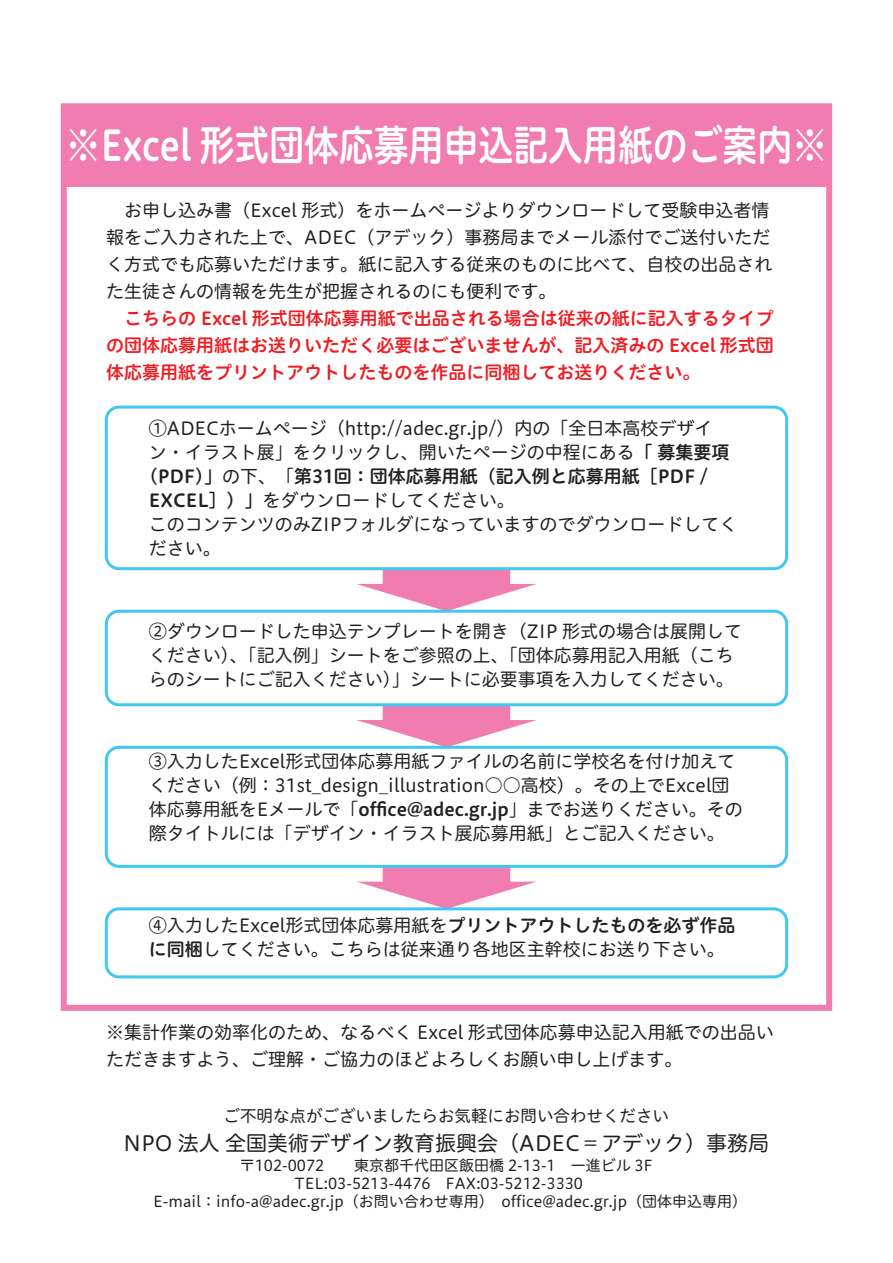
<style>
.page{position:relative;width:893px;height:1263px;background:#fff}
.page>*{position:absolute;margin:0;border:0;box-sizing:border-box;transform-origin:0 0}
.t1{font:42px "Hiragino UD Sans R Std W6";color:#fff;scale:.83 1}
.t2{font:21px "Hiragino UD Sans R Std W4";color:#231f20}
.t3{font:18px/24px "Hiragino UD Sans R Std W4";color:#231f20}
.t4{font:18px "Hiragino UD Sans R Std W6";color:#ee1d23}
.t5{font:16.5px "Hiragino UD Sans R Std W4";color:#231f20}
.t6{font:15px/18px "Hiragino UD Sans R Std W4";color:#231f20;text-align:center}
.s1{font-family:"Hiragino UD Sans R Std W6"}
</style>
<div class="page">
<svg style="left:357px;top:868px;width:179px;height:39px"></svg>
<svg style="left:356px;top:706px;width:181px;height:40px"></svg>
<svg style="left:356px;top:570px;width:181px;height:40px"></svg>
<div style="left:105px;top:406px;width:683px;height:164px;border:3px solid #40c7f4;border-radius:13px"></div>
<div style="left:105px;top:746px;width:683px;height:122px;border:3px solid #40c7f4;border-radius:13px"></div>
<div style="left:105px;top:610px;width:683px;height:96px;border:3px solid #40c7f4;border-radius:13px"></div>
<div style="left:105px;top:907px;width:683px;height:71px;border:3px solid #40c7f4;border-radius:13px"></div>
<div style="left:64px;top:106px;width:765px;height:80px;background:#f17cb0"></div>
<div style="left:61px;top:103px;width:771px;height:908px;border:6px solid #f17cb0"></div>
<p class="t1" style="left:66px;top:113px;width:919px">※Excel 形式団体応募用申込記入用紙のご案内※</p>
<p class="t3" style="left:106px;top:197px;width:665px">　お申し込み書（Excel 形式）をホームページよりダウンロードして受験申込者情</p>
<p class="t3" style="left:106px;top:224px;width:666px">報をご入力された上で、ADEC（アデック）事務局までメール添付でご送付いただ</p>
<p class="t3" style="left:106px;top:251px;width:668px">く方式でも応募いただけます。紙に記入する従来のものに比べて、自校の出品され</p>
<p class="t3" style="left:106px;top:278px;width:452px">た生徒さんの情報を先生が把握されるのにも便利です。</p>
<p class="t4" style="left:124px;top:304px;width:651px">こちらの Excel 形式団体応募用紙で出品される場合は従来の紙に記入するタイプ</p>
<p class="t4" style="left:106px;top:331px;width:669px">の団体応募用紙はお送りいただく必要はございませんが、記入済みの Excel 形式団</p>
<p class="t4" style="left:106px;top:358px;width:596px">体応募用紙をプリントアウトしたものを作品に同梱してお送りください。</p>
<p class="t3" style="left:149px;top:415px;width:590px">①ADECホームページ（http://adec.gr.jp/）内の「全日本高校デザイ<br>ン・イラスト展」をクリックし、開いたページの中程にある<span class="s1">「 募集要項(PDF)」</span>の下、「<span class="s1">第31回：団体応募用紙（記入例と応募用紙［PDF / EXCEL］）」</span>をダウンロードしてください。<br>このコンテンツのみZIPフォルダになっていますのでダウンロードしてください。</p>
<p class="t3" style="left:149px;top:618px;width:595px">②ダウンロードした申込テンプレートを開き（ZIP 形式の場合は展開してください）、「記入例」シートをご参照の上、「団体応募用記入用紙（こちらのシートにご記入ください）」シートに必要事項を入力してください。</p>
<p class="t3" style="left:149px;top:748px;width:595px">③入力したExcel形式団体応募用紙ファイルの名前に学校名を付け加えてください（例：31st_design_illustration○○高校）。その上でExcel団体応募用紙をEメールで「<span class="s1">office@adec.gr.jp</span>」までお送りください。その際タイトルには「デザイン・イラスト展応募用紙」とご記入ください。</p>
<p class="t3" style="left:149px;top:912px;width:588px">④入力したExcel形式団体応募用紙を<span class="s1">プリントアウトしたものを必ず作品に同梱</span>してください。こちらは従来通り各地区主幹校にお送り下さい。</p>
<p class="t3" style="left:106px;top:1017px;width:669px;line-height:27px">※集計作業の効率化のため、なるべく Excel 形式団体応募申込記入用紙での出品いただきますよう、ご理解・ご協力のほどよろしくお願い申し上げます。</p>
<p class="t5" style="left:224px;top:1103px;width:447px">ご不明な点がございましたらお気軽にお問い合わせください</p>
<p class="t2" style="left:124px;top:1127px;width:647px">NPO 法人 全国美術デザイン教育振興会（ADEC＝アデック）事務局</p>
<p class="t6" style="left:153px;top:1156px;width:595px">〒102-0072　　東京都千代田区飯田橋 2-13-1　一進ビル 3F<br>TEL:03-5213-4476　FAX:03-5212-3330　<br>E-mail：info-a@adec.gr.jp（お問い合わせ専用）　office@adec.gr.jp（団体申込専用）</p>
</div>
